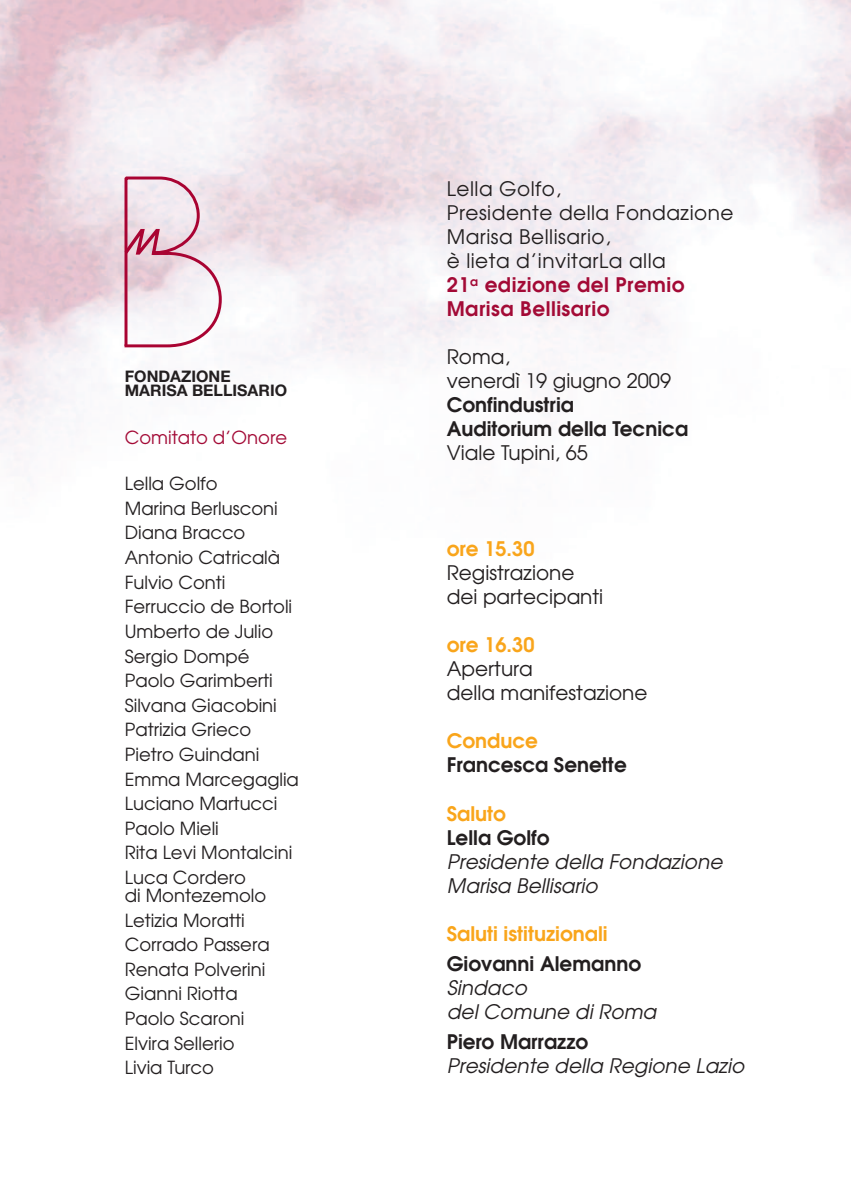
<style>
.page{position:relative;width:851px;height:1191px;background:#fff}
.page>*{position:absolute;margin:0;border:0;box-sizing:border-box;transform-origin:0 0}
.t1{font:20px/24px "Avant Garde";letter-spacing:.025em;color:#231f20}
.t2{font:20px/24px "Avant Garde";color:#231f20}
.t3{font:600 20px/24px "Avant Garde";color:#231f20}
.t4{font:italic 20px/24px "Avant Garde";letter-spacing:.005em;color:#231f20}
.t5{font:600 20px "Avant Garde";color:#f9a51b}
.t6{font:18px/24.6px "Avant Garde";color:#231f20}
.t7{font:18px "Avant Garde";color:#a30a36}
.t8{font:700 16px/14.4px "Helvetica Neue";color:#231f20}
.s1{font-weight:600;color:#a30a36}
</style>
<div class="page">
<svg style="left:124px;top:176px;width:98px;height:171px"></svg>
<p class="t8" style="left:125px;top:368px;width:164px">FONDAZIONE<br>MARISA BELLISARIO</p>
<p class="t7" style="left:125px;top:427px;width:164px">Comitato d’Onore</p>
<p class="t6" style="left:125px;top:472px;width:176px">Lella Golfo<br>Marina Berlusconi<br>Diana Bracco<br>Antonio Catricalà<br>Fulvio Conti<br>Ferruccio de Bortoli<br>Umberto de Julio<br>Sergio Dompé<br>Paolo Garimberti<br>Silvana Giacobini<br>Patrizia Grieco<br>Pietro Guindani<br>Emma Marcegaglia<br>Luciano Martucci<br>Paolo Mieli<br>Rita Levi Montalcini<br>Luca Cordero</p>
<p class="t6" style="left:125px;top:883px;width:146px">di Montezemolo<br>Letizia Moratti<br>Corrado Passera<br>Renata Polverini<br>Gianni Riotta<br>Paolo Scaroni<br>Elvira Sellerio<br>Livia Turco</p>
<p class="t1" style="left:447px;top:177px;width:288px">Lella Golfo,<br>Presidente della Fondazione<br>Marisa Bellisario,<br>è lieta d’invitarLa alla<br><span class="s1">21</span><sup>a</sup> <span class="s1">edizione del Premio<br>Marisa Bellisario</span></p>
<p class="t2" style="left:447px;top:345px;width:226px">Roma,<br>venerdì 19 giugno 2009</p>
<p class="t3" style="left:447px;top:393px;width:243px">Confindustria<br>Auditorium della Tecnica</p>
<p class="t2" style="left:447px;top:441px;width:142px">Viale Tupini, 65</p>
<p class="t5" style="left:447px;top:538px;width:89px">ore 15.30</p>
<p class="t2" style="left:447px;top:561px;width:158px">Registrazione dei partecipanti</p>
<p class="t5" style="left:447px;top:634px;width:89px">ore 16.30</p>
<p class="t2" style="left:447px;top:657px;width:202px">Apertura<br>della manifestazione</p>
<p class="t5" style="left:447px;top:730px;width:93px">Conduce</p>
<p class="t3" style="left:447px;top:753px;width:181px">Francesca Senette</p>
<p class="t5" style="left:447px;top:802px;width:61px">Saluto</p>
<p class="t3" style="left:447px;top:825px;width:104px">Lella Golfo</p>
<p class="t4" style="left:447px;top:849px;width:277px">Presidente della Fondazione<br>Marisa Bellisario</p>
<p class="t5" style="left:447px;top:922px;width:162px">Saluti istituzionali</p>
<p class="t3" style="left:447px;top:951px;width:196px">Giovanni Alemanno</p>
<p class="t4" style="left:447px;top:975px;width:211px">Sindaco<br>del Comune di Roma</p>
<p class="t3" style="left:447px;top:1029px;width:143px">Piero Marrazzo</p>
<p class="t4" style="left:447px;top:1053px;width:299px">Presidente della Regione Lazio</p>
</div>
